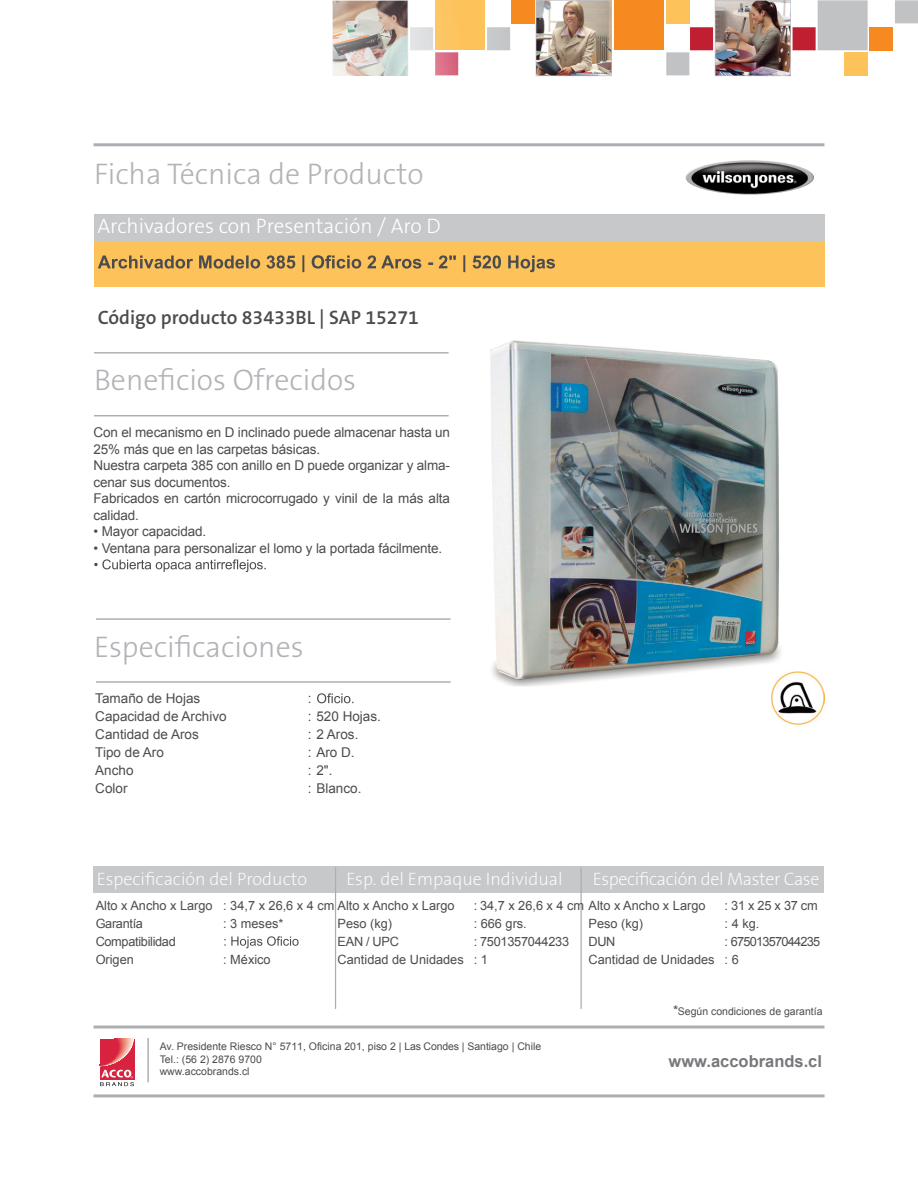
<style>
.page{position:relative;width:918px;height:1188px;background:#fff}
.page>*{position:absolute;margin:0;border:0;box-sizing:border-box;transform-origin:0 0}
.t1{font:30px "The Sans KENSINGTON3 Li";color:#b2b3b7}
.t2{font:21px "The Sans KENSINGTON3 Li";color:#fff}
.t3{font:19.5px "The Sans KENSINGTON6 SB";color:#4b4c4d}
.t4{font:18px "The Sans KENSINGTON2 XL";color:#fff}
.t5{font:18px "The Sans KENSINGTON2 XL";letter-spacing:-.02em;color:#fff}
.t6{font:700 16.5px "Arial";color:#76787b}
.t7{font:13.5px/16.5px "Arial";letter-spacing:-.01em;color:#4b4c4d}
.t8{font:12.75px/18px "Arial";color:#4b4c4d}
.t9{font:12.75px/18px "Arial";letter-spacing:-.025em;color:#4b4c4d}
.t10{font:10.5px/12.6px "Arial";color:#4b4c4d}
.s1{font-size:13.5px}
</style>
<div class="page">
<div style="left:435px;top:0;width:50px;height:50px;background:#fdc259"></div>
<img style="left:536px;top:0;width:76px;height:76px">
<div style="left:614px;top:0;width:50px;height:50px;background:#f6891f"></div>
<svg style="left:487px;top:27px;width:23px;height:23px"></svg>
<div style="left:870px;top:27px;width:23px;height:23px;background:#f6891f"></div>
<svg style="left:895px;top:0;width:23px;height:23px"></svg>
<svg style="left:332px;top:0;width:126px;height:76px"></svg>
<div style="left:511px;top:0;width:23px;height:23px;background:#f6891f"></div>
<img style="left:666px;top:0;width:202px;height:76px">
<div style="left:666px;top:0;width:23px;height:23px;background:#fdc259"></div>
<hr style="left:94px;top:143px;width:730px;height:3px;background:#abaeb2">
<hr style="left:94px;top:1026px;width:730px;height:3px;background:#abaeb2">
<hr style="left:94px;top:1094px;width:731px;height:3px;background:#abaeb2">
<svg style="left:99px;top:1038px;width:36px;height:49px"></svg>
<svg style="left:100px;top:1039px;width:34px;height:47px;background:#dd5e6e"></svg>
<hr style="left:94px;top:352px;width:355px;height:2px;background:#abaeb2">
<hr style="left:94px;top:415px;width:355px;height:1px;background:#abaeb2">
<div style="left:94px;top:240px;width:731px;height:47px;background:#fdc259"></div>
<div style="left:94px;top:214px;width:731px;height:26px;background:#c7c8ca"></div>
<hr style="left:96px;top:618px;width:355px;height:2px;background:#abaeb2">
<hr style="left:96px;top:681px;width:355px;height:2px;background:#abaeb2">
<div style="left:94px;top:866px;width:730px;height:27px;background:#c7c8ca"></div>
<hr style="left:335px;top:867px;width:1px;height:142px;background:#abaeb2">
<hr style="left:581px;top:867px;width:1px;height:142px;background:#abaeb2">
<hr style="left:147px;top:1038px;width:2px;height:44px;background:#abaeb2">
<img style="left:686px;top:160px;width:128px;height:35px">
<svg style="left:98px;top:255px;width:457px;height:17px"></svg>
<img style="left:490px;top:340px;width:291px;height:346px">
<svg style="left:94px;top:559px;width:172px;height:13px"></svg>
<svg style="left:224px;top:936px;width:75px;height:12px"></svg>
<svg style="left:317px;top:693px;width:37px;height:10px"></svg>
<img style="left:771px;top:671px;width:54px;height:54px">
<h1 class="t1" style="left:94px;top:158px;width:331px">Ficha Técnica de Producto</h1>
<h2 class="t2" style="left:97px;top:215px;width:345px">Archivadores con Presentación / Aro D</h2>
<h3 class="t3" style="left:98px;top:307px;width:323px">Código producto 83433BL | SAP 15271</h3>
<h1 class="t1" style="left:94px;top:364px;width:264px">Beneficios Ofrecidos</h1>
<p class="t7" style="left:93px;top:424px;width:358px">Con el mecanismo en D inclinado puede almacenar hasta un 25% más que en las carpetas básicas.<br>Nuestra carpeta 385 con anillo en D puede organizar y alma&shy;cenar sus documentos.<br>Fabricados en cartón microcorrugado y vinil de la más alta calidad.</p>
<p class="t7" style="left:93px;top:523px;width:114px">• Mayor capacidad.</p>
<p class="t7" style="left:93px;top:540px;width:350px">• Ventana para personalizar el lomo y la portada fácilmente.</p>
<h1 class="t1" style="left:94px;top:630px;width:211px">Especificaciones</h1>
<p class="t7" style="left:95px;top:690px;width:107px">Tamaño de Hojas</p>
<p class="t7" style="left:308px;top:690px;width:5px">:</p>
<p class="t7" style="left:95px;top:708px;width:133px">Capacidad de Archivo</p>
<p class="t7" style="left:308px;top:708px;width:75px">: 520 Hojas.</p>
<p class="t7" style="left:95px;top:726px;width:105px">Cantidad de Aros</p>
<p class="t7" style="left:308px;top:726px;width:52px">: 2 Aros.</p>
<p class="t7" style="left:95px;top:744px;width:70px">Tipo de Aro</p>
<p class="t7" style="left:308px;top:744px;width:48px">: Aro D.</p>
<p class="t7" style="left:95px;top:762px;width:40px">Ancho</p>
<p class="t7" style="left:308px;top:762px;width:26px">: 2".</p>
<p class="t7" style="left:95px;top:780px;width:34px">Color</p>
<p class="t7" style="left:308px;top:780px;width:55px">: Blanco.</p>
<h3 class="t4" style="left:97px;top:869px;width:212px">Especificación del Producto</h3>
<h3 class="t4" style="left:346px;top:869px;width:218px">Esp. del Empaque Individual</h3>
<h3 class="t5" style="left:593px;top:869px;width:228px">Especificación del Master Case</h3>
<p class="t8" style="left:96px;top:896px;width:360px">Alto x Ancho x Largo : 34,7 x 26,6 x 4 cm Alto x Ancho x Largo<br>Garantía</p>
<p class="t8" style="left:474px;top:896px;width:233px">: 34,7 x 26,6 x 4 cm Alto x Ancho x Largo</p>
<p class="t8" style="left:725px;top:896px;width:95px">: 31 x 25 x 37 cm</p>
<p class="t8" style="left:223px;top:914px;width:62px">: 3 meses*</p>
<p class="t8" style="left:338px;top:914px;width:56px">Peso (kg)</p>
<p class="t8" style="left:474px;top:914px;width:55px">: 666 grs.</p>
<p class="t8" style="left:338px;top:932px;width:63px">EAN / UPC</p>
<p class="t8" style="left:589px;top:914px;width:56px">Peso (kg)</p>
<p class="t8" style="left:725px;top:914px;width:36px">: 4 kg.</p>
<p class="t8" style="left:589px;top:932px;width:28px">DUN</p>
<p class="t9" style="left:96px;top:932px;width:82px">Compatibilidad<br>Origen</p>
<p class="t8" style="left:338px;top:932px;width:233px;text-indent:136px">: 7501357044233<br>Cantidad de Unidades : 1</p>
<p class="t8" style="left:589px;top:932px;width:233px;text-indent:136px">: 67501357044235<br>Cantidad de Unidades : 6</p>
<p class="t8" style="left:223px;top:950px;width:49px">: México</p>
<p class="t10" style="left:160px;top:1040px;width:383px">Av. Presidente Riesco N° 5711, Oficina 201, piso 2 | Las Condes | Santiago | Chile<br>Tel.: (56 2) 2876 9700<br>www.accobrands.cl</p>
<p class="t10" style="left:673px;top:1005px;width:151px"><span class="s1">*</span>Según condiciones de garantía</p>
<p class="t6" style="left:669px;top:1050px;width:155px">www.accobrands.cl</p>
</div>
